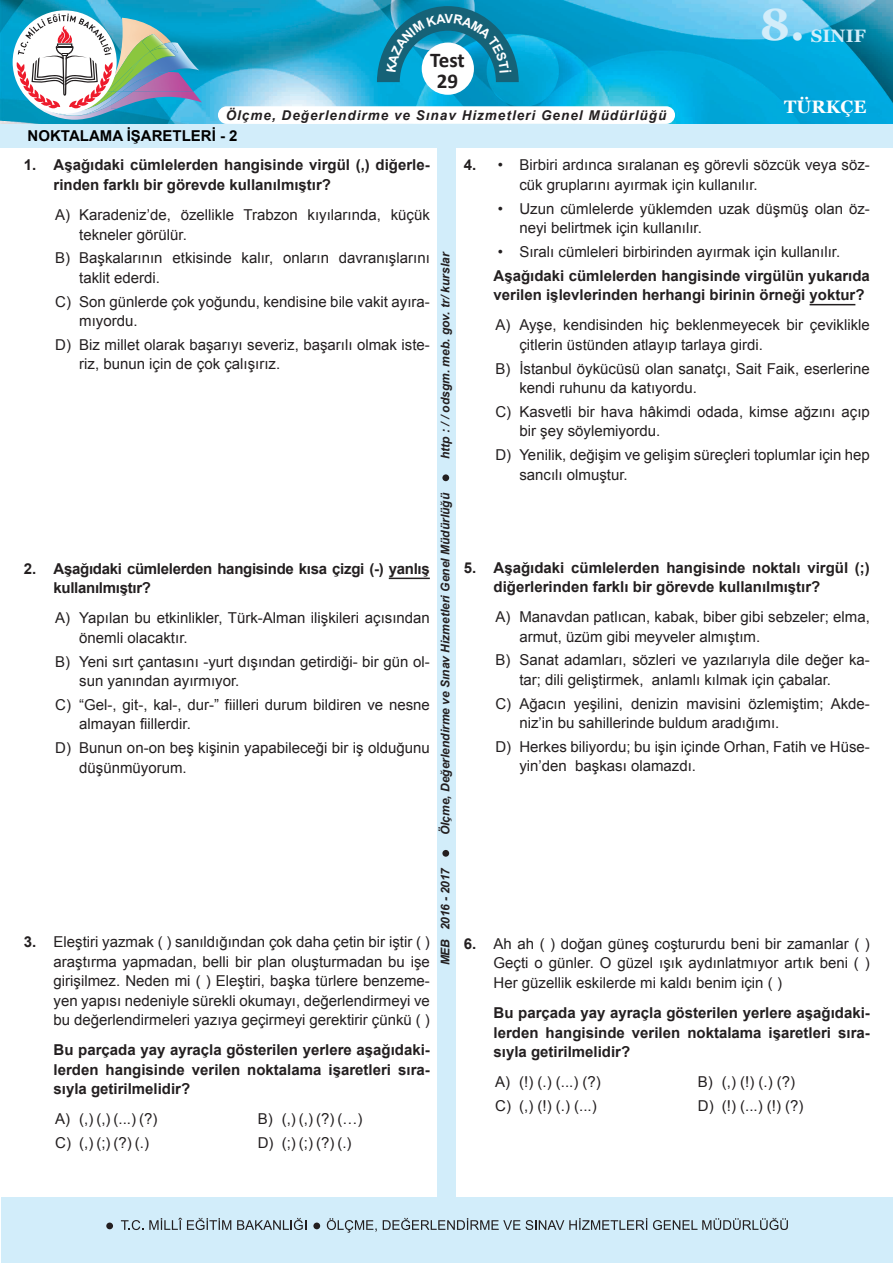
<style>
.page{position:relative;width:893px;height:1263px;background:#fff}
.page>*{position:absolute;margin:0;border:0;box-sizing:border-box;transform-origin:0 0}
.t1{font:700 45px "Georgia";color:#d2edfa}
.t2{font:700 21px/21px "Calibri";letter-spacing:-.005em;color:#231f20;text-align:center}
.t3{font:700 18px "Georgia";color:#fff}
.t4{font:700 18px "Georgia";color:#d2edfa}
.t5{font:15px/19.5px "Arial";color:#231f20}
.t6{font:700 15px/19.5px "Arial";color:#231f20}
.t7{font:700 15px/19.5px "Arial";letter-spacing:-.02em;color:#231f20}
.t8{font:700 15px "Arial";color:#000}
.t9{font:italic 700 13.5px "Arial";letter-spacing:.075em;color:#231f20}
.t10{font:italic 700 12px "Arial";color:#231f20}
.s1{font-weight:700}
</style>
<div class="page">
<img style="left:0;top:0;width:893px;height:124px">
<div style="left:1px;top:1197px;width:891px;height:66px;background:#d2edfa"></div>
<svg style="left:121px;top:1220px;width:22px;height:10px"></svg>
<svg style="left:149px;top:1218px;width:82px;height:12px"></svg>
<svg style="left:237px;top:1218px;width:69px;height:12px"></svg>
<svg style="left:327px;top:1218px;width:50px;height:14px"></svg>
<svg style="left:383px;top:1218px;width:137px;height:12px"></svg>
<svg style="left:526px;top:1218px;width:121px;height:12px"></svg>
<svg style="left:653px;top:1218px;width:135px;height:12px"></svg>
<div style="left:313px;top:1222px;width:7px;height:7px;background:#231f20;border-radius:50%"></div>
<div style="left:106px;top:1222px;width:7px;height:7px;background:#231f20;border-radius:50%"></div>
<div style="left:0;top:124px;width:893px;height:24px;background:#d2edfa"></div>
<div style="left:422px;top:43px;width:52px;height:52px;background:#fff;border-radius:50%"></div>
<div style="left:437px;top:142px;width:18px;height:1062px;background:#d2edfa"></div>
<div style="left:218px;top:106px;width:457px;height:18px;background:#fff;border-radius:9px"></div>
<img style="left:122px;top:18px;width:49px;height:24px">
<img style="left:22px;top:110px;width:95px;height:10px">
<img style="left:111px;top:91px;width:91px;height:19px">
<img style="left:176px;top:42px;width:23px;height:49px">
<img style="left:164px;top:42px;width:14px;height:11px">
<img style="left:22px;top:109px;width:89px;height:7px">
<img style="left:122px;top:91px;width:11px;height:14px">
<img style="left:122px;top:36px;width:21px;height:16px">
<img style="left:84px;top:109px;width:27px;height:2px">
<img style="left:122px;top:52px;width:54px;height:39px">
<svg style="left:143px;top:51px;width:7px;height:6px"></svg>
<img style="left:122px;top:57px;width:21px;height:34px">
<img style="left:142px;top:34px;width:22px;height:17px">
<img style="left:150px;top:48px;width:26px;height:12px">
<img style="left:150px;top:44px;width:18px;height:8px">
<div style="left:13px;top:10px;width:104px;height:104px;background:#fff;border-radius:50%"></div>
<svg style="left:16px;top:14px;width:106px;height:95px"></svg>
<div style="left:442px;top:474px;width:7px;height:7px;background:#231f20;border-radius:50%"></div>
<div style="left:442px;top:850px;width:7px;height:7px;background:#231f20;border-radius:50%"></div>
<hr style="left:389px;top:578px;width:41px;height:1px;background:#231f20">
<hr style="left:809px;top:304px;width:46px;height:1px;background:#231f20">
<svg style="left:377px;top:6px;width:142px;height:76px"></svg>
<h2 class="t2" style="left:430px;top:49px;width:36px">Test<br>29</h2>
<h1 class="t1" style="left:760px;top:-4px;width:47px">8.</h1>
<p class="t4" style="left:811px;top:24px;width:56px">SINIF</p>
<p class="t9" style="left:226px;top:107px;width:442px">Ölçme, Değerlendirme ve Sınav Hizmetleri Genel Müdürlüğü</p>
<p class="t3" style="left:784px;top:95px;width:84px">TÜRKÇE</p>
<p class="t8" style="left:28px;top:126px;width:212px">NOKTALAMA İŞARETLERİ - 2</p>
<p class="t6" style="left:54px;top:156px;width:378px;text-indent:-30px">1. Aşağıdaki cümlelerden hangisinde virgül (,) diğerle&shy;rinden farklı bir görevde kullanılmıştır?</p>
<p class="t5" style="left:79px;top:205px;width:352px;text-indent:-24px">A) Karadeniz’de, özellikle Trabzon kıyılarında, küçük tekneler görülür.</p>
<p class="t5" style="left:79px;top:248px;width:352px;text-indent:-24px">B) Başkalarının etkisinde kalır, onların davranışlarını taklit ederdi.</p>
<p class="t5" style="left:79px;top:292px;width:352px;text-indent:-24px">C) Son günlerde çok yoğundu, kendisine bile vakit ayıra&shy;mıyordu.</p>
<p class="t5" style="left:79px;top:335px;width:352px;text-indent:-24px">D) Biz millet olarak başarıyı severiz, başarılı olmak iste&shy;riz, bunun için de çok çalışırız.</p>
<p class="t5" style="left:519px;top:156px;width:352px;text-indent:-56px"><span class="s1">4.</span> • Birbiri ardınca sıralanan eş görevli sözcük veya söz&shy;cük gruplarını ayırmak için kullanılır.</p>
<p class="t5" style="left:519px;top:199px;width:352px;text-indent:-21px">• Uzun cümlelerde yüklemden uzak düşmüş olan öz&shy;neyi belirtmek için kullanılır.</p>
<p class="t5" style="left:498px;top:242px;width:344px">• Sıralı cümleleri birbirinden ayırmak için kullanılır.</p>
<p class="t6" style="left:494px;top:266px;width:378px">Aşağıdaki cümlelerden hangisinde virgülün yukarıda verilen işlevlerinden herhangi birinin örneği yoktur?</p>
<p class="t5" style="left:519px;top:315px;width:352px;text-indent:-24px">A) Ayşe, kendisinden hiç beklenmeyecek bir çeviklikle çitlerin üstünden atlayıp tarlaya girdi.</p>
<p class="t5" style="left:519px;top:359px;width:352px;text-indent:-24px">B) İstanbul öykücüsü olan sanatçı, Sait Faik, eserlerine kendi ruhunu da katıyordu.</p>
<p class="t5" style="left:519px;top:402px;width:352px;text-indent:-24px">C) Kasvetli bir hava hâkimdi odada, kimse ağzını açıp bir şey söylemiyordu.</p>
<p class="t5" style="left:519px;top:445px;width:352px;text-indent:-24px">D) Yenilik, değişim ve gelişim süreçleri toplumlar için hep sancılı olmuştur.</p>
<p class="t10" style="left:438px;top:459px;width:209px;rotate:-90deg">http : / / odsgm. meb. gov. tr/ kurslar</p>
<p class="t7" style="left:54px;top:559px;width:378px;text-indent:-30px">2. Aşağıdaki cümlelerden hangisinde kısa çizgi (-) yanlış kullanılmıştır?</p>
<p class="t5" style="left:79px;top:609px;width:352px;text-indent:-24px">A) Yapılan bu etkinlikler, Türk-Alman ilişkileri açısından önemli olacaktır.</p>
<p class="t5" style="left:79px;top:652px;width:352px;text-indent:-24px">B) Yeni sırt çantasını -yurt dışından getirdiği- bir gün ol&shy;sun yanından ayırmıyor.</p>
<p class="t5" style="left:79px;top:695px;width:352px;text-indent:-24px">C) “Gel-, git-, kal-, dur-” fiilleri durum bildiren ve nesne almayan fiillerdir.</p>
<p class="t5" style="left:79px;top:738px;width:352px;text-indent:-24px">D) Bunun on-on beş kişinin yapabileceği bir iş olduğunu düşünmüyorum.</p>
<p class="t10" style="left:438px;top:835px;width:344px;rotate:-90deg">Ölçme, Değerlendirme ve Sınav Hizmetleri Genel Müdürlüğü</p>
<p class="t6" style="left:494px;top:558px;width:378px;text-indent:-30px">5. Aşağıdaki cümlelerden hangisinde noktalı virgül (;) diğerlerinden farklı bir görevde kullanılmıştır?</p>
<p class="t5" style="left:519px;top:607px;width:352px;text-indent:-24px">A) Manavdan patlıcan, kabak, biber gibi sebzeler; elma, armut, üzüm gibi meyveler almıştım.</p>
<p class="t5" style="left:519px;top:651px;width:352px;text-indent:-24px">B) Sanat adamları, sözleri ve yazılarıyla dile değer ka&shy;tar; dili geliştirmek, anlamlı kılmak için çabalar.</p>
<p class="t5" style="left:519px;top:694px;width:352px;text-indent:-24px">C) Ağacın yeşilini, denizin mavisini özlemiştim; Akde&shy;niz’in bu sahillerinde buldum aradığımı.</p>
<p class="t5" style="left:519px;top:737px;width:352px;text-indent:-24px">D) Herkes biliyordu; bu işin içinde Orhan, Fatih ve Hüse&shy;yin’den başkası olamazdı.</p>
<p class="t5" style="left:54px;top:932px;width:378px;text-align:justify;text-indent:-30px"><span class="s1">3.</span> Eleştiri yazmak ( ) sanıldığından çok daha çetin bir iştir ( ) araştırma yapmadan, belli bir plan oluşturmadan bu işe girişilmez. Neden mi ( ) Eleştiri, başka türlere benzeme&shy;yen yapısı nedeniyle sürekli okumayı, değerlendirmeyi ve bu değerlendirmeleri yazıya geçirmeyi gerektirir çünkü ( )</p>
<p class="t6" style="left:54px;top:1041px;width:378px;text-align:justify">Bu parçada yay ayraçla gösterilen yerlere aşağıdaki&shy;lerden hangisinde verilen noktalama işaretleri sıra&shy;sıyla getirilmelidir?</p>
<p class="t5" style="left:55px;top:1109px;width:104px">A) (,) (,) (...) (?)</p>
<p class="t5" style="left:258px;top:1109px;width:106px">B) (,) (,) (?) (…)</p>
<p class="t5" style="left:55px;top:1133px;width:95px">C) (,) (;) (?) (.)</p>
<p class="t5" style="left:258px;top:1133px;width:95px">D) (;) (;) (?) (.)</p>
<p class="t10" style="left:438px;top:965px;width:99px;rotate:-90deg">MEB 2016 - 2017</p>
<p class="t5" style="left:494px;top:934px;width:378px;text-align:justify;text-indent:-30px"><span class="s1">6.</span> Ah ah ( ) doğan güneş coştururdu beni bir zamanlar ( )<br>Geçti o günler. O güzel ışık aydınlatmıyor artık beni ( )<br>Her güzellik eskilerde mi kaldı benim için ( )</p>
<p class="t6" style="left:494px;top:1003px;width:378px;text-align:justify">Bu parçada yay ayraçla gösterilen yerlere aşağıdaki&shy;lerden hangisinde verilen noktalama işaretleri sıra&shy;sıyla getirilmelidir?</p>
<p class="t5" style="left:495px;top:1072px;width:107px">A) (!) (.) (...) (?)</p>
<p class="t5" style="left:698px;top:1072px;width:99px">B) (,) (!) (.) (?)</p>
<p class="t5" style="left:495px;top:1096px;width:103px">C) (,) (!) (.) (...)</p>
<p class="t5" style="left:698px;top:1096px;width:107px">D) (!) (...) (!) (?)</p>
</div>
